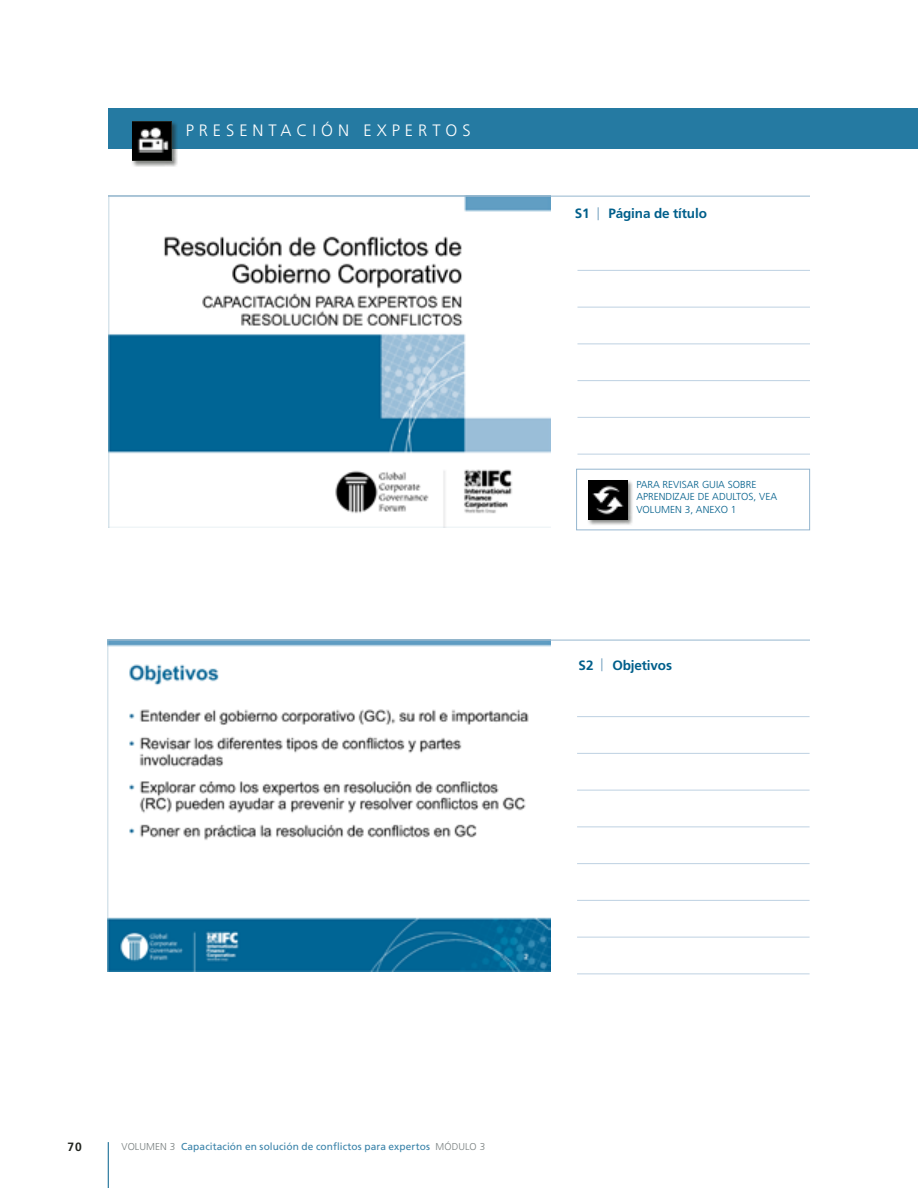
<style>
.page{position:relative;width:918px;height:1188px;background:#fff}
.page>*{position:absolute;margin:0;border:0;box-sizing:border-box;transform-origin:0 0}
.t1{font:300 16.5px "Frutiger";letter-spacing:.3em;color:#fff}
.t2{font:700 13.5px "Frutiger";letter-spacing:-.01em;color:#005f8b}
.t3{font:700 12px "Frutiger";color:#20231e}
.t4{font:10.2px "Frutiger";letter-spacing:.01em;color:#3781a8}
.t5{font:300 10.2px/12.1px "Frutiger";color:#005f8b}
.s1{font-weight:300;font-size:16.8px;color:#6e9dbd}
.s2{font-weight:300;font-size:10.05px;color:#777e7e}
.s3{font-weight:300;font-size:9.9px;color:#777e7e}
</style>
<div class="page">
<hr style="left:108px;top:1142px;width:1px;height:46px;background:#005f8b">
<img style="left:108px;top:197px;width:443px;height:331px">
<div style="left:108px;top:108px;width:810px;height:40px;background:#257aa2"></div>
<div style="left:132px;top:120px;width:46px;height:47px;background:#20231e;opacity:.55"></div>
<div style="left:133px;top:122px;width:39px;height:39px;background:#000"></div>
<img style="left:138px;top:127px;width:31px;height:26px">
<img style="left:108px;top:641px;width:443px;height:331px">
<hr style="left:108px;top:196px;width:702px;height:1px;background:#95b6cf">
<hr style="left:108px;top:640px;width:702px;height:1px;background:#95b6cf">
<hr style="left:578px;top:270px;width:232px;height:1px;background:#bed1e2">
<hr style="left:578px;top:307px;width:232px;height:1px;background:#bed1e2">
<hr style="left:578px;top:344px;width:232px;height:1px;background:#bed1e2">
<hr style="left:578px;top:380px;width:232px;height:1px;background:#bed1e2">
<hr style="left:578px;top:417px;width:232px;height:1px;background:#bed1e2">
<hr style="left:578px;top:454px;width:232px;height:1px;background:#bed1e2">
<hr style="left:577px;top:716px;width:233px;height:1px;background:#bed1e2">
<hr style="left:577px;top:753px;width:233px;height:1px;background:#bed1e2">
<hr style="left:577px;top:790px;width:233px;height:1px;background:#bed1e2">
<hr style="left:577px;top:826px;width:233px;height:1px;background:#bed1e2">
<hr style="left:577px;top:863px;width:233px;height:1px;background:#bed1e2">
<hr style="left:577px;top:900px;width:233px;height:1px;background:#bed1e2">
<hr style="left:577px;top:937px;width:233px;height:1px;background:#bed1e2">
<hr style="left:577px;top:974px;width:233px;height:1px;background:#bed1e2">
<div style="left:576px;top:469px;width:234px;height:61px;border:1px solid #95b6cf"></div>
<div style="left:587px;top:479px;width:47px;height:46px;background:#20231e;opacity:.55"></div>
<img style="left:588px;top:480px;width:40px;height:40px">
<h1 class="t1" style="left:186px;top:121px;width:287px">PRESENTACIÓN EXPERTOS</h1>
<h2 class="t2" style="left:575px;top:206px;width:134px">S1 <span class="s1">|</span> Página de título</h2>
<p class="t5" style="left:636px;top:479px;width:142px">PARA REVISAR GUIA SOBRE<br>APRENDIZAJE DE ADULTOS, VEA<br>VOLUMEN 3, ANEXO 1</p>
<h2 class="t2" style="left:579px;top:657px;width:95px">S2 <span class="s1">|</span> Objetivos</h2>
<p class="t3" style="left:68px;top:1140px;width:16px">70</p>
<p class="t4" style="left:122px;top:1141px;width:365px"><span class="s2">VOLUMEN 3</span> Capacitación en solución de conflictos para expertos <span class="s3">MÓDULO 3</span></p>
</div>
